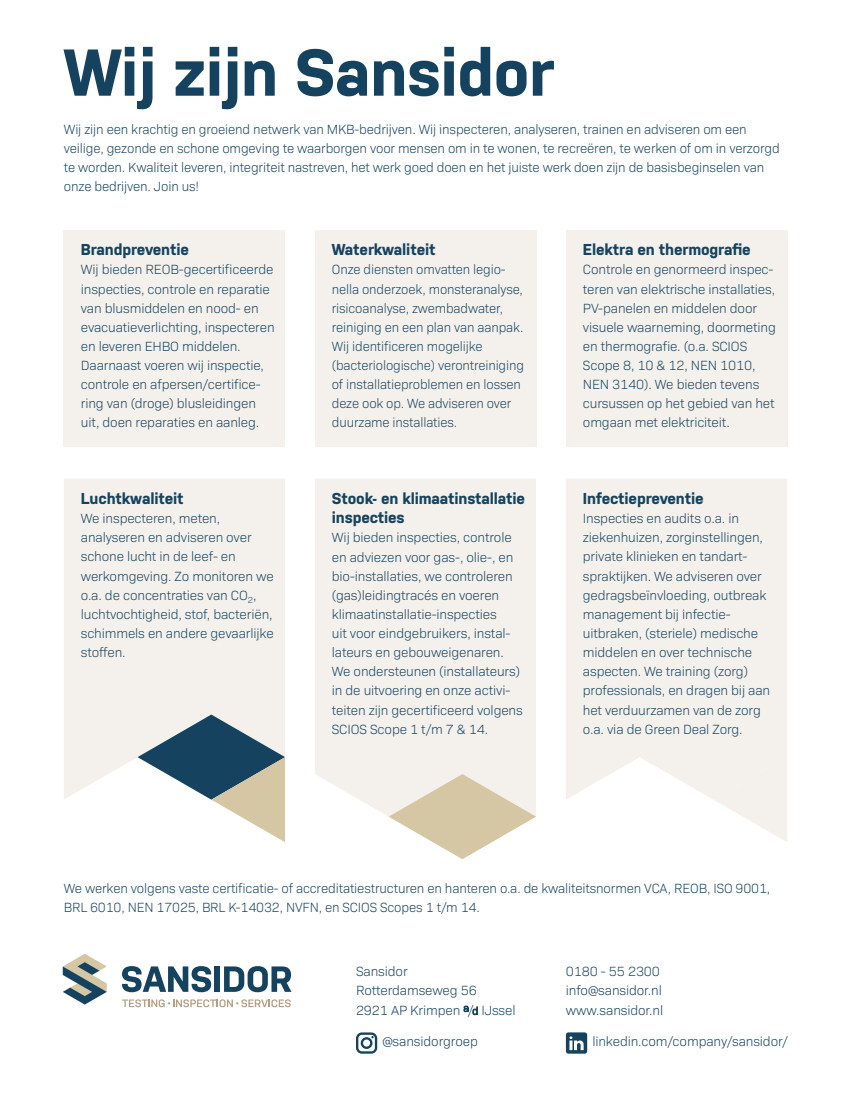
<style>
.page{position:relative;width:851px;height:1106px;background:#fff}
.page>*{position:absolute;margin:0;border:0;box-sizing:border-box;transform-origin:0 0}
.t1{font:700 66px "Nudista";letter-spacing:-.01em;color:#15435f}
.t2{font:700 15.75px/19.2px "Nudista";letter-spacing:-.01em;color:#15435f}
.t3{font:300 13.5px/19.2px "Bio Sans";letter-spacing:-.01em;color:#15435f}
.s1{font-size:10.5px}
</style>
<div class="page">
<div style="left:566px;top:479px;width:221px;height:320px;background:#f4f1ec"></div>
<svg style="left:639px;top:714px;width:148px;height:128px"></svg>
<div style="left:64px;top:479px;width:221px;height:320px;background:#f4f1ec"></div>
<svg style="left:137px;top:714px;width:148px;height:128px"></svg>
<div style="left:315px;top:479px;width:221px;height:337px;background:#f4f1ec"></div>
<svg style="left:388px;top:774px;width:148px;height:85px"></svg>
<svg style="left:356px;top:1032px;width:21px;height:21px"></svg>
<svg style="left:566px;top:1032px;width:21px;height:21px"></svg>
<div style="left:64px;top:230px;width:221px;height:216px;background:#f4f1ec"></div>
<div style="left:566px;top:230px;width:221px;height:216px;background:#f4f1ec"></div>
<div style="left:315px;top:230px;width:221px;height:216px;background:#f4f1ec"></div>
<svg style="left:122px;top:966px;width:89px;height:26px"></svg>
<div style="left:214px;top:966px;width:6px;height:25px;background:#15435f"></div>
<svg style="left:224px;top:966px;width:67px;height:26px"></svg>
<svg style="left:63px;top:954px;width:44px;height:50px"></svg>
<svg style="left:122px;top:999px;width:169px;height:8px"></svg>
<h1 class="t1" style="left:64px;top:35px;width:491px">Wij zijn Sansidor</h1>
<p class="t3" style="left:64px;top:119px;width:717px">Wij zijn een krachtig en groeiend netwerk van MKB-bedrijven. Wij inspecteren, analyseren, trainen en adviseren om een veilige, gezonde en schone omgeving te waarborgen voor mensen om in te wonen, te recreëren, te werken of om in verzorgd te worden. Kwaliteit leveren, integriteit nastreven, het werk goed doen en het juiste werk doen zijn de basisbeginselen van onze bedrijven. Join us!</p>
<p class="t2" style="left:81px;top:240px;width:110px">Brandpreventie</p>
<p class="t3" style="left:81px;top:259px;width:195px">Wij bieden REOB-gecertificeerde inspecties, controle en reparatie van blusmiddelen en nood- en evacuatieverlichting, inspecteren en leveren EHBO middelen.<br>Daarnaast voeren wij inspectie, controle en afpersen/certifice&shy;ring van (droge) blusleidingen uit, doen reparaties en aanleg.</p>
<p class="t2" style="left:81px;top:489px;width:104px">Luchtkwaliteit</p>
<p class="t3" style="left:81px;top:508px;width:194px">We inspecteren, meten, analyseren en adviseren over schone lucht in de leef- en werkomgeving. Zo monitoren we o.a. de concentraties van CO<sub>2</sub>, luchtvochtigheid, stof, bacteriën, schimmels en andere gevaarlijke stoffen.</p>
<p class="t2" style="left:332px;top:240px;width:105px">Waterkwaliteit</p>
<p class="t3" style="left:332px;top:259px;width:193px">Onze diensten omvatten legio&shy;nella onderzoek, monsteranalyse, risicoanalyse, zwembadwater, reiniging en een plan van aanpak.<br>Wij identificeren mogelijke (bacteriologische) verontreiniging of installatieproblemen en lossen deze ook op. We adviseren over duurzame installaties.</p>
<p class="t2" style="left:332px;top:489px;width:195px">Stook- en klimaatinstallatie inspecties</p>
<p class="t3" style="left:332px;top:527px;width:192px">Wij bieden inspecties, controle en adviezen voor gas-, olie-, en bio-installaties, we controleren (gas)leidingtracés en voeren klimaatinstallatie-inspecties<br>uit voor eindgebruikers, instal&shy;lateurs en gebouweigenaren.<br>We ondersteunen (installateurs) in de uitvoering en onze activi&shy;teiten zijn gecertificeerd volgens<br>SCIOS Scope 1 t/m 7 &amp; 14.</p>
<p class="t2" style="left:583px;top:240px;width:169px">Elektra en thermografie</p>
<p class="t3" style="left:583px;top:259px;width:194px">Controle en genormeerd inspec&shy;teren van elektrische installaties,<br>PV-panelen en middelen door visuele waarneming, doormeting en thermografie. (o.a. SCIOS<br>Scope 8, 10 &amp; 12, NEN 1010,<br>NEN 3140). We bieden tevens cursussen op het gebied van het omgaan met elektriciteit.</p>
<p class="t2" style="left:583px;top:489px;width:122px">Infectiepreventie</p>
<p class="t3" style="left:583px;top:508px;width:189px">Inspecties en audits o.a. in ziekenhuizen, zorginstellingen, private klinieken en tandart&shy;spraktijken. We adviseren over gedragsbeïnvloeding, outbreak management bij infectie&shy;uitbraken, (steriele) medische middelen en over technische aspecten. We training (zorg) professionals, en dragen bij aan het verduurzamen van de zorg o.a. via de Green Deal Zorg.</p>
<p class="t3" style="left:64px;top:878px;width:707px">We werken volgens vaste certificatie- of accreditatiestructuren en hanteren o.a. de kwaliteitsnormen VCA, REOB, ISO 9001,<br>BRL 6010, NEN 17025, BRL K-14032, NVFN, en SCIOS Scopes 1 t/m 14.</p>
<p class="t3" style="left:356px;top:961px;width:161px">Sansidor<br>Rotterdamseweg 56<br>2921 AP Krimpen <sup>a</sup>/<span class="s1">d</span> IJssel</p>
<p class="t3" style="left:382px;top:1031px;width:97px">@sansidorgroep</p>
<p class="t3" style="left:566px;top:961px;width:99px">0180 - 55 2300 info@sansidor.nl www.sansidor.nl</p>
<p class="t3" style="left:592px;top:1031px;width:197px">linkedin.com/company/sansidor/</p>
</div>
